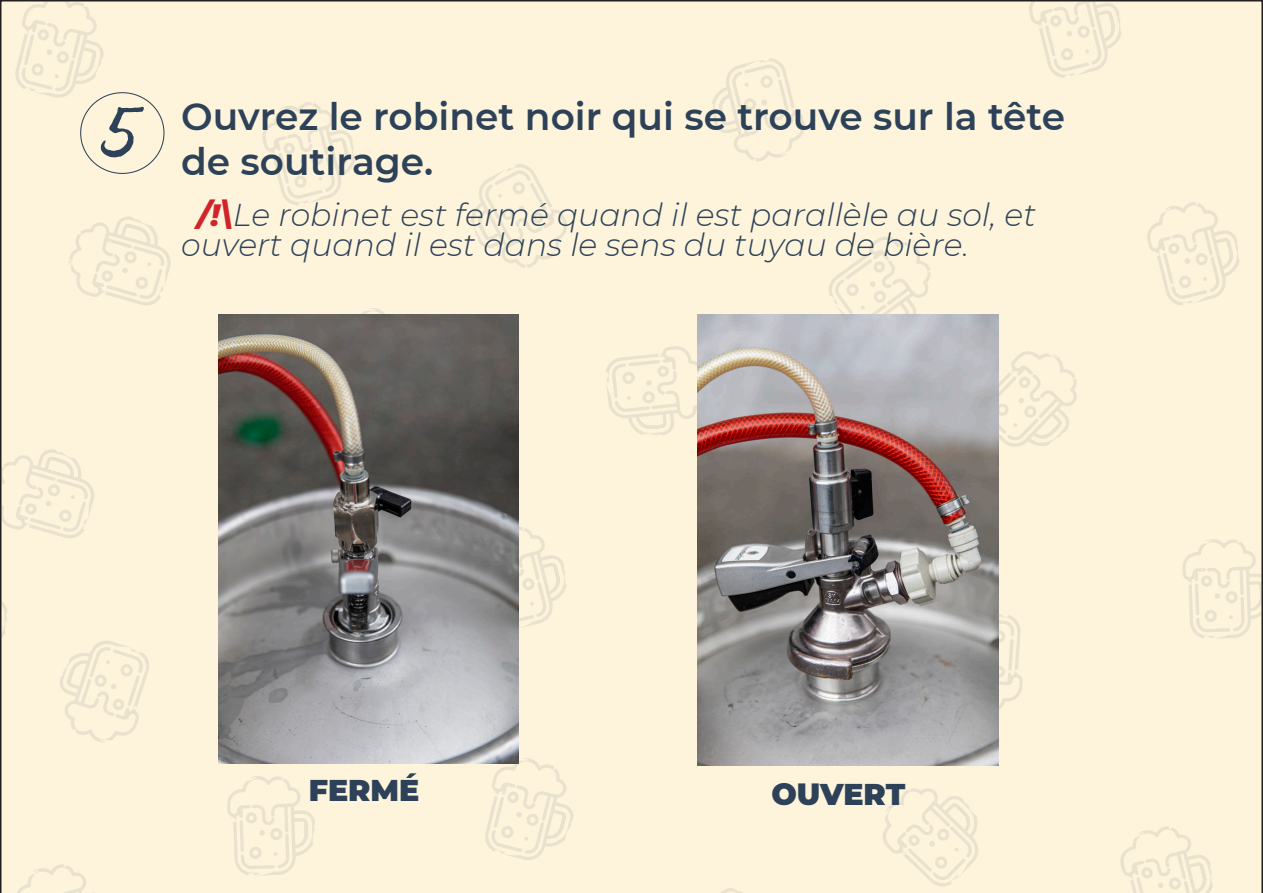
<style>
.page{position:relative;width:1263px;height:893px;background:#fef4dc}
.page>*{position:absolute;margin:0;border:0;box-sizing:border-box;transform-origin:0 0}
.t1{font:60px "Bernadette Rough";color:#2d4258}
.texte{font:600 37.5px/45px "Montserrat";color:#2d4258}
.texte-2{font:italic 300 31.5px/30px "Montserrat";color:#2d4258}
.t2{font:900 30px "Montserrat";color:#2d4258}
.s1{font-weight:800;color:#d1232a}
</style>
<div class="page">
<svg style="left:68px;top:216px;width:103px;height:90px;background:#f8efd8"></svg>
<svg style="left:712px;top:58px;width:93px;height:104px;background:#f9efd8"></svg>
<svg style="left:227px;top:776px;width:88px;height:100px;background:#f8efd8"></svg>
<svg style="left:15px;top:864px;width:93px;height:29px;background:#fbf1da"></svg>
<svg style="left:59px;top:640px;width:91px;height:103px;background:#f8efd8"></svg>
<svg style="left:471px;top:164px;width:96px;height:104px;background:#f9efd8"></svg>
<svg style="left:15px;top:0;width:89px;height:98px;background:#f5ecd5"></svg>
<svg style="left:262px;top:102px;width:93px;height:103px;background:#f8efd8"></svg>
<svg style="left:331px;top:308px;width:90px;height:6px"></svg>
<svg style="left:883px;top:787px;width:95px;height:99px;background:#f8efd8"></svg>
<svg style="left:828px;top:237px;width:103px;height:77px;background:#f9efd8"></svg>
<svg style="left:671px;top:887px;width:103px;height:6px"></svg>
<svg style="left:484px;top:758px;width:90px;height:103px;background:#f8efd8"></svg>
<svg style="left:518px;top:527px;width:49px;height:103px;background:#f5ecd6"></svg>
<svg style="left:605px;top:346px;width:92px;height:90px;background:#f8efd8"></svg>
<svg style="left:0;top:449px;width:95px;height:90px;background:#f5ecd5"></svg>
<svg style="left:1147px;top:202px;width:93px;height:104px;background:#f9efd8"></svg>
<svg style="left:998px;top:612px;width:25px;height:101px;background:#f2ead4"></svg>
<svg style="left:998px;top:351px;width:79px;height:96px;background:#f7eed8"></svg>
<svg style="left:1120px;top:826px;width:93px;height:67px;background:#f8efd8"></svg>
<div style="left:1157px;top:882px;width:7px;height:6px;background:#e9e2cf;border-radius:2px"></div>
<svg style="left:1182px;top:539px;width:81px;height:100px;background:#f4ebd5"></svg>
<svg style="left:1029px;top:0;width:93px;height:78px;background:#f4ebd4"></svg>
<svg style="left:0;top:564px;width:8px;height:100px"></svg>
<div style="left:80px;top:92px;width:84px;height:82px;border:1px solid #2d4258;border-radius:50%"></div>
<img style="left:697px;top:314px;width:301px;height:452px">
<img style="left:218px;top:314px;width:300px;height:450px">
<p class="t1" style="left:104px;top:86px;width:37px">5</p>
<p class="texte" style="left:181px;top:92px;width:885px">Ouvrez le robinet noir qui se trouve sur la tête de soutirage.</p>
<p class="texte-2" style="left:181px;top:199px;width:856px;text-indent:16px"><span class="s1">/!\</span>Le robinet est fermé quand il est parallèle au sol, et ouvert quand il est dans le sens du tuyau de bière.</p>
<p class="t2" style="left:309px;top:768px;width:112px">FERMÉ</p>
<p class="t2" style="left:771px;top:772px;width:135px">OUVERT</p>
</div>
